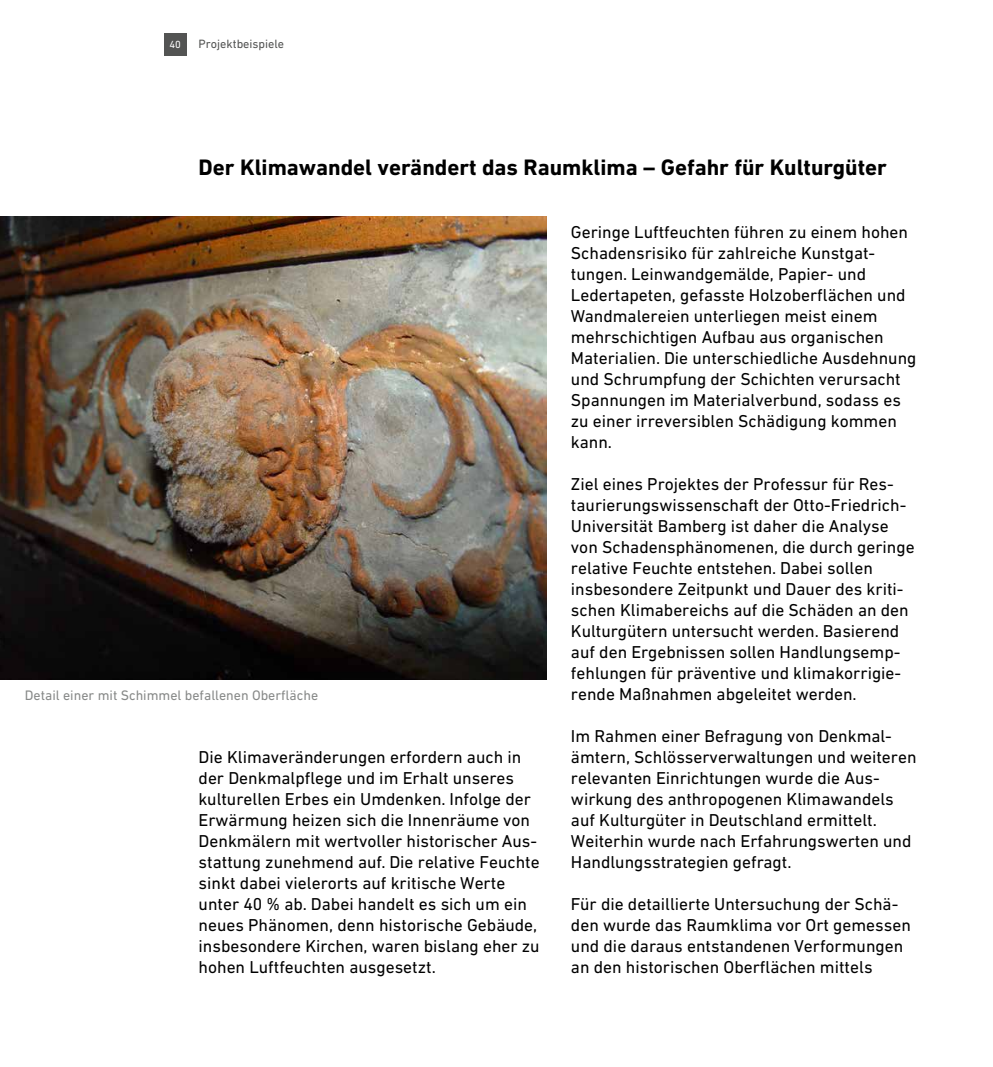
<style>
.page{position:relative;width:993px;height:1067px;background:#fff}
.page>*{position:absolute;margin:0;border:0;box-sizing:border-box;transform-origin:0 0}
.Headline_Projektbeis{font:700 22.75px "DIN Next W1 G";color:#000}
.Copy_schwarz{font:17.5px/21px "DIN Next W1 G";color:#000}
.t1{font:14px "DIN Next W1 G";color:#878988}
.t2{font:12.25px "DIN Next W1 G";color:#535453}
.t3{font:10.5px "DIN Next W1 G";color:#fff}
</style>
<div class="page">
<div style="left:164px;top:33px;width:22px;height:22px;background:#535453"></div>
<img style="left:0;top:217px;width:546px;height:462px">
<p class="t3" style="left:169px;top:38px;width:13px">40</p>
<p class="t2" style="left:198px;top:37px;width:87px">Projektbeispiele</p>
<p class="Headline_Projektbeis" style="left:198px;top:154px;width:689px">Der Klimawandel verändert das Raumklima – Gefahr für Kulturgüter</p>
<p class="t1" style="left:25px;top:687px;width:295px">Detail einer mit Schimmel befallenen Oberfläche</p>
<p class="Copy_schwarz" style="left:198px;top:746px;width:342px">Die Klimaveränderungen erfordern auch in der Denkmalpflege und im Erhalt unseres kulturellen Erbes ein Umdenken. Infolge der Erwärmung heizen sich die Innenräume von Denkmälern mit wertvoller historischer Aus&shy;stattung zunehmend auf. Die relative Feuchte sinkt dabei vielerorts auf kritische Werte unter 40 % ab. Dabei handelt es sich um ein neues Phänomen, denn historische Gebäude, insbesondere Kirchen, waren bislang eher zu hohen Luftfeuchten ausgesetzt.</p>
<p class="Copy_schwarz" style="left:570px;top:221px;width:347px">Geringe Luftfeuchten führen zu einem hohen Schadensrisiko für zahlreiche Kunstgat&shy;tungen. Leinwandgemälde, Papier- und Ledertapeten, gefasste Holzoberflächen und Wandmalereien unterliegen meist einem mehrschichtigen Aufbau aus organischen Materialien. Die unterschiedliche Ausdehnung und Schrumpfung der Schichten verursacht Spannungen im Materialverbund, sodass es zu einer irreversiblen Schädigung kommen kann.</p>
<p class="Copy_schwarz" style="left:570px;top:473px;width:345px">Ziel eines Projektes der Professur für Res&shy;taurierungswissenschaft der Otto-Friedrich-Universität Bamberg ist daher die Analyse von Schadensphänomenen, die durch geringe relative Feuchte entstehen. Dabei sollen insbesondere Zeitpunkt und Dauer des kriti&shy;schen Klimabereichs auf die Schäden an den Kulturgütern untersucht werden. Basierend auf den Ergebnissen sollen Handlungsemp&shy;fehlungen für präventive und klimakorrigie&shy;rende Maßnahmen abgeleitet werden.</p>
<p class="Copy_schwarz" style="left:570px;top:725px;width:347px">Im Rahmen einer Befragung von Denkmal&shy;ämtern, Schlösserverwaltungen und weiteren relevanten Einrichtungen wurde die Aus&shy;wirkung des anthropogenen Klimawandels auf Kulturgüter in Deutschland ermittelt.<br>Weiterhin wurde nach Erfahrungswerten und Handlungsstrategien gefragt.</p>
<p class="Copy_schwarz" style="left:570px;top:893px;width:341px">Für die detaillierte Untersuchung der Schä&shy;den wurde das Raumklima vor Ort gemessen und die daraus entstandenen Verformungen an den historischen Oberflächen mittels</p>
</div>
